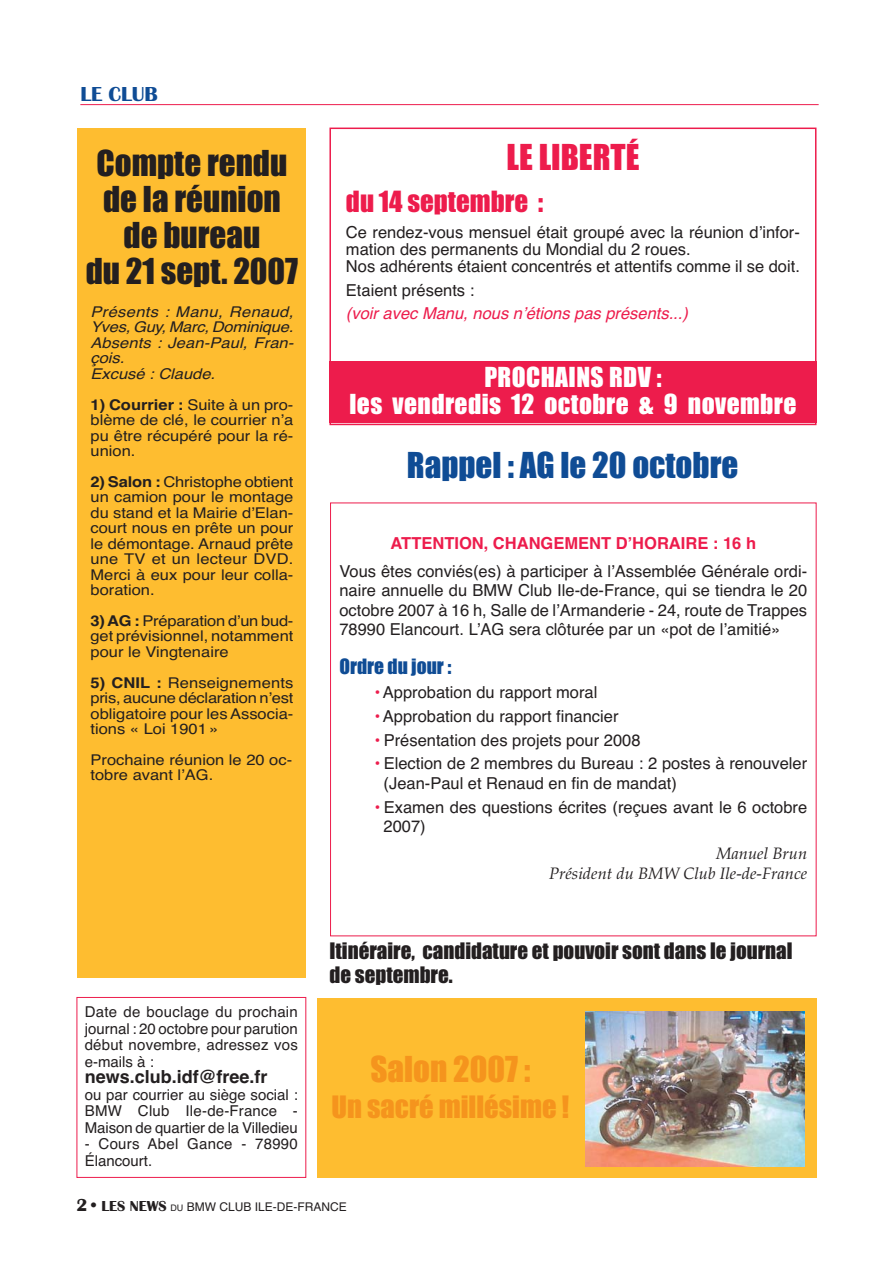
<style>
.page{position:relative;width:893px;height:1263px;background:#fff}
.page>*{position:absolute;margin:0;border:0;box-sizing:border-box;transform-origin:0 0}
.t1{font:33px/36px "Impact";color:#231f20;text-align:center}
.t2{font:33px "Impact";color:#0f4c95}
.t3{font:33px "Impact";color:#f5941d}
.t4{font:33px "Impact";color:#ed1c4c}
.t5{font:28.5px "Impact";color:#f5941d}
.t6{font:27px "Impact";color:#ed1c4c}
.t7{font:25.5px/27px "Impact";letter-spacing:.015em;color:#fff;text-align:center}
.t8{font:21px/24px "Impact";color:#231f20}
.t9{font:700 21px "Britannic";color:#0f4c95}
.t10{font:19.5px "Impact";color:#0f4c95}
.t11{font:700 18px "Helvetica";color:#231f20}
.t12{font:16.5px/19.5px "Helvetica";color:#231f20}
.t13{font:italic 16.5px "Helvetica";color:#ed1c4c}
.t14{font:italic 16.5px/19.5px "Palatino";color:#231f20;text-align:right}
.t15{font:700 16.5px "Helvetica";color:#ed1c4c}
.t16{font:15px/16.5px "Helvetica";color:#231f20;text-align:justify}
.t17{font:14.85px/15.5px "Helvetica";color:#231f20;text-align:justify;scale:1.11 1}
.t18{font:italic 14.85px/15.5px "Helvetica";color:#231f20;scale:1.11 1}
.t19{font:12px "Helvetica";color:#231f20}
.s1{font-weight:700}
.s2{color:#ed1c4c}
.s3{font-family:"Britannic";font-weight:700;font-size:18px}
.s4{font-family:"Britannic";font-weight:700;font-size:15px}
.s5{font-size:9px}
</style>
<div class="page">
<hr style="left:80px;top:104px;width:739px;height:1px;background:#ed1c4c">
<div style="left:329px;top:128px;width:487px;height:297px;border:2px solid #ed1c4c"></div>
<div style="left:329px;top:361px;width:487px;height:62px;background:#ed1c4c"></div>
<div style="left:78px;top:128px;width:228px;height:850px;background:#febd30"></div>
<div style="left:316px;top:999px;width:500px;height:179px;background:#febd30"></div>
<div style="left:77px;top:997px;width:229px;height:181px;border:1px solid #ed1c4c"></div>
<img style="left:586px;top:1012px;width:219px;height:155px">
<p class="t9" style="left:80px;top:87px;width:79px">LE CLUB</p>
<h1 class="t1" style="left:86px;top:148px;width:214px">Compte rendu de la réunion de bureau<br>du 21 sept. 2007</h1>
<p class="t18" style="left:90px;top:305px;width:187px">Présents : Manu, Renaud,<br>Yves,Guy,Marc,Dominique.<br>Absents : Jean-Paul, Fran&shy;çois.<br>Excusé : Claude.</p>
<p class="t17" style="left:90px;top:398px;width:184px"><span class="s1">1) Courrier :</span> Suite à un pro&shy;blème de clé, le courrier n’a pu être récupéré pour la ré&shy;union.</p>
<p class="t17" style="left:90px;top:475px;width:184px"><span class="s1">2) Salon :</span> Christophe obtient un camion pour le montage du stand et la Mairie d’Elan&shy;court nous en prête un pour le démontage. Arnaud prête une TV et un lecteur DVD.<br>Merci à eux pour leur colla&shy;boration.</p>
<p class="t17" style="left:90px;top:614px;width:184px"><span class="s1">3) AG :</span> Préparation d’un bud&shy;get prévisionnel, notamment pour le Vingtenaire</p>
<p class="t17" style="left:90px;top:676px;width:184px"><span class="s1">5) CNIL :</span> Renseignements pris, aucune déclaration n’est obligatoire pour les Associa&shy;tions « Loi 1901 »</p>
<p class="t17" style="left:90px;top:753px;width:183px">Prochaine réunion le 20 oc&shy;tobre avant l’AG.</p>
<p class="t16" style="left:85px;top:1005px;width:215px">Date de bouclage du prochain journal : 20 octobre pour parution début novembre, adressez vos e-mails à :</p>
<p class="t11" style="left:85px;top:1070px;width:184px">news.club.idf@free.fr</p>
<p class="t16" style="left:85px;top:1087px;width:215px">ou par courrier au siège social :<br>BMW Club Ile-de-France - Maison de quartier de la Villedieu</p>
<p class="t16" style="left:85px;top:1137px;width:215px">- Cours Abel Gance - 78990<br>Élancourt.</p>
<h1 class="t4" style="left:507px;top:147px;width:134px">LE LIBERTÉ</h1>
<h3 class="t6" style="left:346px;top:192px;width:199px">du 14 septembre :</h3>
<p class="t12" style="left:346px;top:225px;width:455px;line-height:17.2px">Ce rendez-vous mensuel était groupé avec la réunion d’infor&shy;mation des permanents du Mondial du 2 roues.<br>Nos adhérents étaient concentrés et attentifs comme il se doit.</p>
<p class="t12" style="left:346px;top:282px;width:130px">Etaient présents :</p>
<p class="t13" style="left:346px;top:307px;width:347px">(voir avec Manu, nous n’étions pas présents...)</p>
<h3 class="t7" style="left:349px;top:366px;width:448px">PROCHAINS RDV :<br>les vendredis 12 octobre &amp; 9 novembre</h3>
<h1 class="t2" style="left:407px;top:455px;width:333px">Rappel : AG le 20 octobre</h1>
<p class="t15" style="left:391px;top:537px;width:367px">ATTENTION, CHANGEMENT D’HORAIRE : 16 h</p>
<p class="t12" style="left:339px;top:563px;width:469px;text-align:justify">Vous êtes conviés(es) à participer à l’Assemblée Générale ordi&shy;naire annuelle du BMW Club Ile-de-France, qui se tiendra le 20 octobre 2007 à 16 h, Salle de l’Armanderie - 24, route de Trappes 78990 Elancourt. L’AG sera clôturée par un «pot de l’amitié»</p>
<p class="t10" style="left:339px;top:660px;width:113px">Ordre du jour :</p>
<p class="t12" style="left:373px;top:684px;width:225px"><span class="s2">•</span> Approbation du rapport moral</p>
<p class="t12" style="left:373px;top:708px;width:247px"><span class="s2">•</span> Approbation du rapport financier</p>
<p class="t12" style="left:373px;top:732px;width:269px"><span class="s2">•</span> Présentation des projets pour 2008</p>
<p class="t12" style="left:384px;top:755px;width:425px;text-indent:-10px"><span class="s2">•</span> Election de 2 membres du Bureau : 2 postes à renouveler (Jean-Paul et Renaud en fin de mandat)</p>
<p class="t12" style="left:384px;top:799px;width:425px;text-indent:-10px"><span class="s2">•</span> Examen des questions écrites (reçues avant le 6 octobre<br>2007)</p>
<p class="t14" style="left:549px;top:846px;width:260px">Manuel Brun<br>Président du BMW Club Ile-de-France</p>
<p class="t8" style="left:329px;top:940px;width:465px">Itinéraire, candidature et pouvoir sont dans le journal de septembre.</p>
<h1 class="t3" style="left:370px;top:1058px;width:162px">Salon 2007 :</h1>
<h2 class="t5" style="left:332px;top:1097px;width:239px">Un sacré millésime !</h2>
<p class="t19" style="left:77px;top:1203px;width:272px"><span class="s3">2 •</span> <span class="s4">LES NEWS</span> <span class="s5">DU</span> BMW CLUB ILE-DE-FRANCE</p>
</div>
